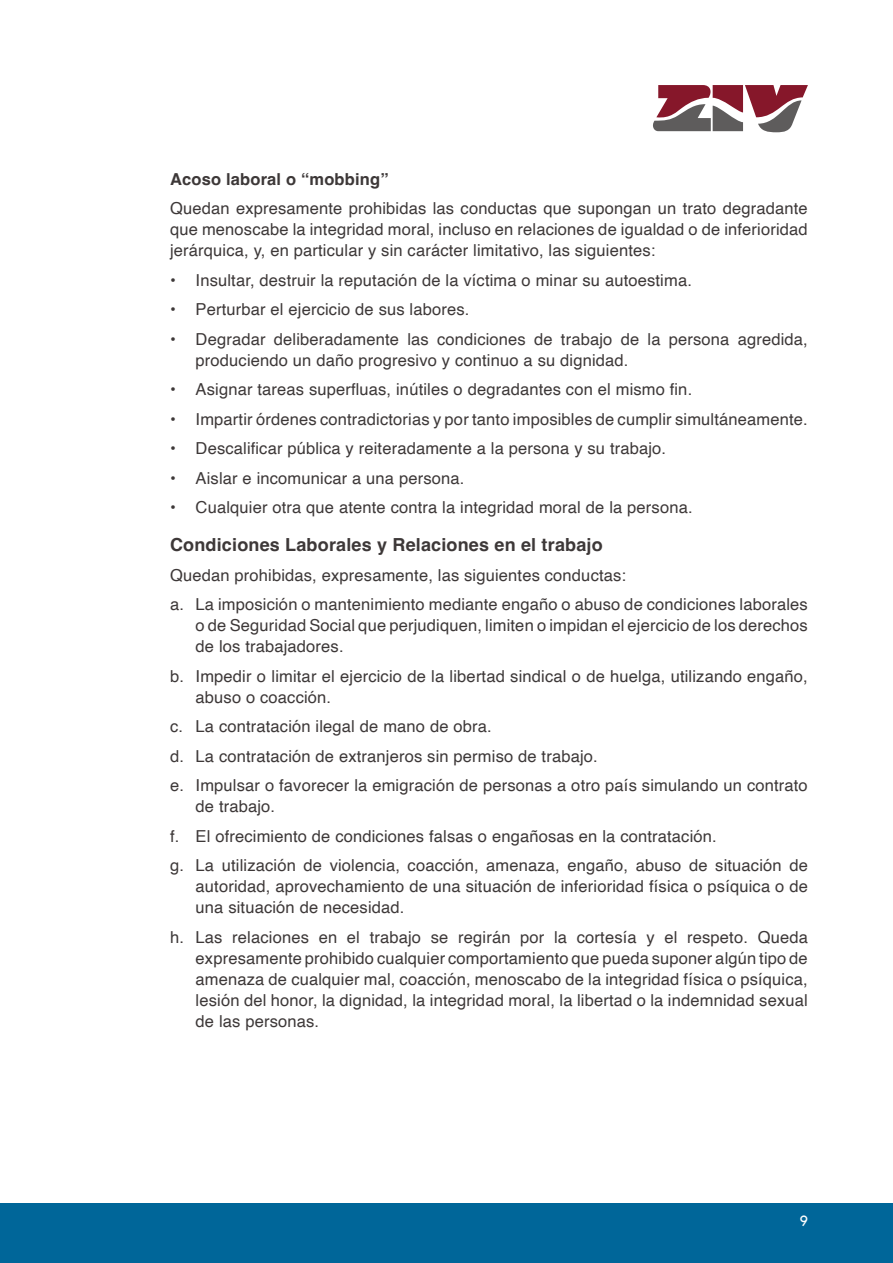
<style>
.page{position:relative;width:893px;height:1263px;background:#fff}
.page>*{position:absolute;margin:0;border:0;box-sizing:border-box;transform-origin:0 0}
.TITULOS_parrafos{font:700 18px "Helvetica";letter-spacing:.01em;color:#3d3838}
.TITULOS_parrafos-2{font:16.5px/21px "Helvetica";letter-spacing:.01em;color:#3d3838;text-align:justify}
.TITULOS_parrafos-3{font:700 16.5px "Helvetica";letter-spacing:.01em;color:#3d3838}
.TITULOS_parrafos-4{font:15px "Product Sans";color:#fff}
</style>
<div class="page">
<svg style="left:653px;top:85px;width:155px;height:47px"></svg>
<div style="left:0;top:1203px;width:893px;height:60px;background:#069"></div>
<p class="TITULOS_parrafos-3" style="left:170px;top:169px;width:220px">Acoso laboral o “mobbing”</p>
<p class="TITULOS_parrafos-2" style="left:170px;top:198px;width:639px">Quedan expresamente prohibidas las conductas que supongan un trato degradante que menoscabe la integridad moral, incluso en relaciones de igualdad o de inferioridad jerárquica, y, en particular y sin carácter limitativo, las siguientes:</p>
<p class="TITULOS_parrafos-2" style="left:170px;top:270px;width:523px">• Insultar, destruir la reputación de la víctima o minar su autoestima.</p>
<p class="TITULOS_parrafos-2" style="left:170px;top:299px;width:301px">• Perturbar el ejercicio de sus labores.</p>
<p class="TITULOS_parrafos-2" style="left:196px;top:329px;width:614px;text-indent:-26px">• Degradar deliberadamente las condiciones de trabajo de la persona agredida, produciendo un daño progresivo y continuo a su dignidad.</p>
<p class="TITULOS_parrafos-2" style="left:170px;top:379px;width:524px">• Asignar tareas superfluas, inútiles o degradantes con el mismo fin.</p>
<p class="TITULOS_parrafos-2" style="left:170px;top:409px;width:639px">• Impartir órdenes contradictorias y por tanto imposibles de cumplir simultáneamente.</p>
<p class="TITULOS_parrafos-2" style="left:170px;top:438px;width:498px">• Descalificar pública y reiteradamente a la persona y su trabajo.</p>
<p class="TITULOS_parrafos-2" style="left:170px;top:468px;width:296px">• Aislar e incomunicar a una persona.</p>
<p class="TITULOS_parrafos-2" style="left:170px;top:497px;width:524px">• Cualquier otra que atente contra la integridad moral de la persona.</p>
<p class="TITULOS_parrafos" style="left:170px;top:534px;width:434px">Condiciones Laborales y Relaciones en el trabajo</p>
<p class="TITULOS_parrafos-2" style="left:170px;top:565px;width:458px">Quedan prohibidas, expresamente, las siguientes conductas:</p>
<p class="TITULOS_parrafos-2" style="left:196px;top:594px;width:614px;text-indent:-26px">a. La imposición o mantenimiento mediante engaño o abuso de condiciones laborales o de Seguridad Social que perjudiquen, limiten o impidan el ejercicio de los derechos de los trabajadores.</p>
<p class="TITULOS_parrafos-2" style="left:196px;top:666px;width:614px;text-indent:-26px">b. Impedir o limitar el ejercicio de la libertad sindical o de huelga, utilizando engaño, abuso o coacción.</p>
<p class="TITULOS_parrafos-2" style="left:170px;top:716px;width:323px">c. La contratación ilegal de mano de obra.</p>
<p class="TITULOS_parrafos-2" style="left:170px;top:746px;width:429px">d. La contratación de extranjeros sin permiso de trabajo.</p>
<p class="TITULOS_parrafos-2" style="left:196px;top:775px;width:614px;text-indent:-26px">e. Impulsar o favorecer la emigración de personas a otro país simulando un contrato de trabajo.</p>
<p class="TITULOS_parrafos-2" style="left:170px;top:826px;width:548px">f. El ofrecimiento de condiciones falsas o engañosas en la contratación.</p>
<p class="TITULOS_parrafos-2" style="left:196px;top:855px;width:614px;text-indent:-26px">g. La utilización de violencia, coacción, amenaza, engaño, abuso de situación de autoridad, aprovechamiento de una situación de inferioridad física o psíquica o de una situación de necesidad.</p>
<p class="TITULOS_parrafos-2" style="left:196px;top:927px;width:614px;text-indent:-26px">h. Las relaciones en el trabajo se regirán por la cortesía y el respeto. Queda expresamente prohibido cualquier comportamiento que pueda suponer algún tipo de amenaza de cualquier mal, coacción, menoscabo de la integridad física o psíquica, lesión del honor, la dignidad, la integridad moral, la libertad o la indemnidad sexual de las personas.</p>
<p class="TITULOS_parrafos-4" style="left:800px;top:1212px;width:10px">9</p>
</div>
